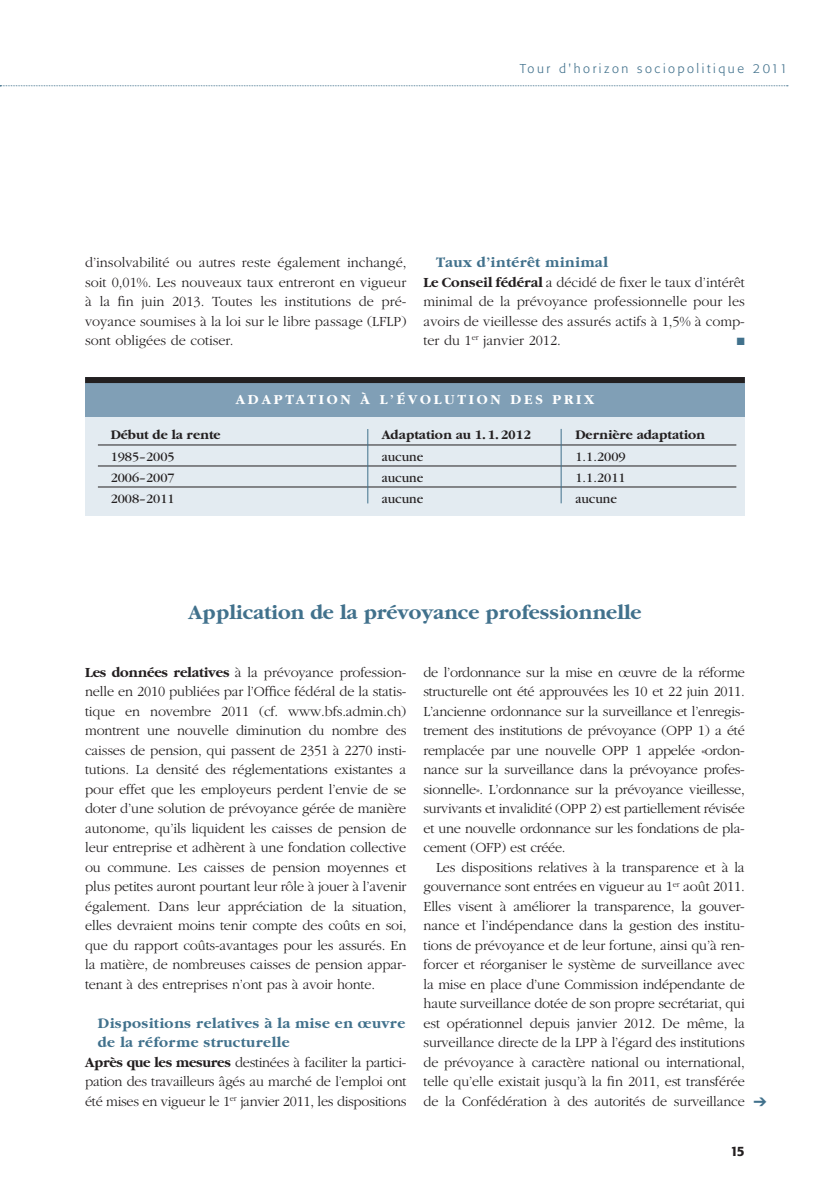
<style>
.page{position:relative;width:830px;height:1191px;background:#fff}
.page>*{position:absolute;margin:0;border:0;box-sizing:border-box;transform-origin:0 0}
.Head3_Lead_SR{font:700 21px "Garamond LT";color:#41718c}
.Zwischentiteli_gross{font:700 15px/19.5px "Garamond LT";letter-spacing:.025em;color:#41718c}
.Lauftext_oEinz_Texta{font:300 14.55px/19.5px "Garamond LT";letter-spacing:-.01em;color:#231f20;text-align:justify}
.Lauftext_mEinz{font:300 14.55px/19.5px "Garamond LT";letter-spacing:-.01em;color:#231f20;text-align:justify}
.Blickpunkt1_Oberzeil{font:700 14.25px "Garamond LT";letter-spacing:.2em;color:#fff}
.Tab_Bilanz5_Zahlen{font:13.5px "Garamond LT";color:#231f20}
.Tab_Bilanz4_CHF{font:700 13.5px "Garamond LT";color:#231f20}
.t1{font:500 13.5px "Formata BQ";color:#231f20}
.t2{font:300 12.75px "Formata BQ";letter-spacing:.2em;color:#41718c}
.Lauftext_oEinz_Texta-2{font:10.5px "Zapf Dingbats";color:#41718c}
.s1{font-weight:700}
</style>
<div class="page">
<svg style="left:0;top:85px;width:787px;height:1px"></svg>
<div style="left:85px;top:379px;width:659px;height:136px;background:#e3ebf1"></div>
<hr style="left:98px;top:444px;width:638px;height:1px;background:#231f20">
<hr style="left:98px;top:465px;width:638px;height:1px;background:#231f20">
<hr style="left:98px;top:486px;width:638px;height:1px;background:#231f20">
<hr style="left:367px;top:429px;width:1px;height:74px;background:#41718c">
<hr style="left:560px;top:429px;width:1px;height:74px;background:#41718c">
<div style="left:85px;top:377px;width:659px;height:39px;background:#809fb6"></div>
<div style="left:85px;top:377px;width:659px;height:6px;background:#231f20"></div>
<p class="t2" style="left:519px;top:61px;width:269px">Tour d'horizon sociopolitique 2011</p>
<p class="Lauftext_oEinz_Texta" style="left:85px;top:253px;width:323px">d’insolvabilité ou autres reste également inchangé, soit 0,01%. Les nouveaux taux entreront en vigueur à la fin juin 2013. Toutes les institutions de pré&shy;voyance soumises à la loi sur le libre passage (LFLP) sont obligées de cotiser.</p>
<p class="Zwischentiteli_gross" style="left:436px;top:253px;width:173px">Taux d’intérêt minimal</p>
<p class="Lauftext_oEinz_Texta" style="left:423px;top:272px;width:323px"><span class="s1">Le Conseil fédéral</span> a décidé de fixer le taux d’intérêt minimal de la prévoyance professionnelle pour les avoirs de vieillesse des assurés actifs à 1,5% à comp&shy;ter du 1<sup>er</sup> janvier 2012.</p>
<p class="Lauftext_oEinz_Texta-2" style="left:736px;top:336px;width:9px">■</p>
<p class="Blickpunkt1_Oberzeil" style="left:235px;top:392px;width:360px">ADAPTATION À L’ÉVOLUTION DES PRIX</p>
<p class="Tab_Bilanz4_CHF" style="left:111px;top:428px;width:111px">Début de la rente</p>
<p class="Tab_Bilanz4_CHF" style="left:381px;top:428px;width:151px">Adaptation au 1.1.2012</p>
<p class="Tab_Bilanz4_CHF" style="left:575px;top:428px;width:131px">Dernière adaptation</p>
<p class="Tab_Bilanz5_Zahlen" style="left:111px;top:449px;width:65px">1985–2005</p>
<p class="Tab_Bilanz5_Zahlen" style="left:381px;top:449px;width:43px">aucune</p>
<p class="Tab_Bilanz5_Zahlen" style="left:575px;top:449px;width:52px">1.1.2009</p>
<p class="Tab_Bilanz5_Zahlen" style="left:111px;top:470px;width:65px">2006–2007</p>
<p class="Tab_Bilanz5_Zahlen" style="left:381px;top:470px;width:43px">aucune</p>
<p class="Tab_Bilanz5_Zahlen" style="left:575px;top:470px;width:52px">1.1.2011</p>
<p class="Tab_Bilanz5_Zahlen" style="left:111px;top:491px;width:65px">2008–2011</p>
<p class="Tab_Bilanz5_Zahlen" style="left:381px;top:491px;width:43px">aucune</p>
<p class="Tab_Bilanz5_Zahlen" style="left:575px;top:491px;width:43px">aucune</p>
<p class="Head3_Lead_SR" style="left:188px;top:601px;width:454px">Application de la prévoyance professionnelle</p>
<p class="Lauftext_oEinz_Texta" style="left:85px;top:662px;width:323px"><span class="s1">Les données relatives</span> à la prévoyance profession&shy;nelle en 2010 publiées par l’Office fédéral de la statis&shy;tique en novembre 2011 (cf. www.bfs.admin.ch) montrent une nouvelle diminution du nombre des caisses de pension, qui passent de 2351 à 2270 insti&shy;tutions. La densité des réglementations existantes a pour effet que les employeurs perdent l’envie de se doter d’une solution de prévoyance gérée de manière autonome, qu’ils liquident les caisses de pension de leur entreprise et adhèrent à une fondation collective ou commune. Les caisses de pension moyennes et plus petites auront pourtant leur rôle à jouer à l’avenir également. Dans leur appréciation de la situation, elles devraient moins tenir compte des coûts en soi, que du rapport coûts-avantages pour les assurés. En la matière, de nombreuses caisses de pension appar&shy;tenant à des entreprises n’ont pas à avoir honte.</p>
<p class="Zwischentiteli_gross" style="left:98px;top:1013px;width:309px">Dispositions relatives à la mise en œuvre de la réforme structurelle</p>
<p class="Lauftext_oEinz_Texta" style="left:85px;top:1052px;width:323px"><span class="s1">Après que les mesures</span> destinées à faciliter la partici&shy;pation des travailleurs âgés au marché de l’emploi ont été mises en vigueur le 1<sup>er</sup> janvier 2011, les dispositions</p>
<p class="Lauftext_oEinz_Texta" style="left:423px;top:662px;width:323px">de l’ordonnance sur la mise en œuvre de la réforme structurelle ont été approuvées les 10 et 22 juin 2011.<br>L’ancienne ordonnance sur la surveillance et l’enregis&shy;trement des institutions de prévoyance (OPP 1) a été remplacée par une nouvelle OPP 1 appelée «ordon&shy;nance sur la surveillance dans la prévoyance profes&shy;sionnelle». L’ordonnance sur la prévoyance vieillesse, survivants et invalidité (OPP 2) est partiellement révisée et une nouvelle ordonnance sur les fondations de pla&shy;cement (OFP) est créée.</p>
<p class="Lauftext_mEinz" style="left:423px;top:857px;width:323px;text-indent:13px">Les dispositions relatives à la transparence et à la gouvernance sont entrées en vigueur au 1<sup>er</sup> août 2011.<br>Elles visent à améliorer la transparence, la gouver&shy;nance et l’indépendance dans la gestion des institu&shy;tions de prévoyance et de leur fortune, ainsi qu’à ren&shy;forcer et réorganiser le système de surveillance avec la mise en place d’une Commission indépendante de haute surveillance dotée de son propre secrétariat, qui est opérationnel depuis janvier 2012. De même, la surveillance directe de la LPP à l’égard des institutions de prévoyance à caractère national ou international, telle qu’elle existait jusqu’à la fin 2011, est transférée de la Confédération à des autorités de surveillance</p>
<p class="t1" style="left:730px;top:1142px;width:16px">15</p>
</div>
